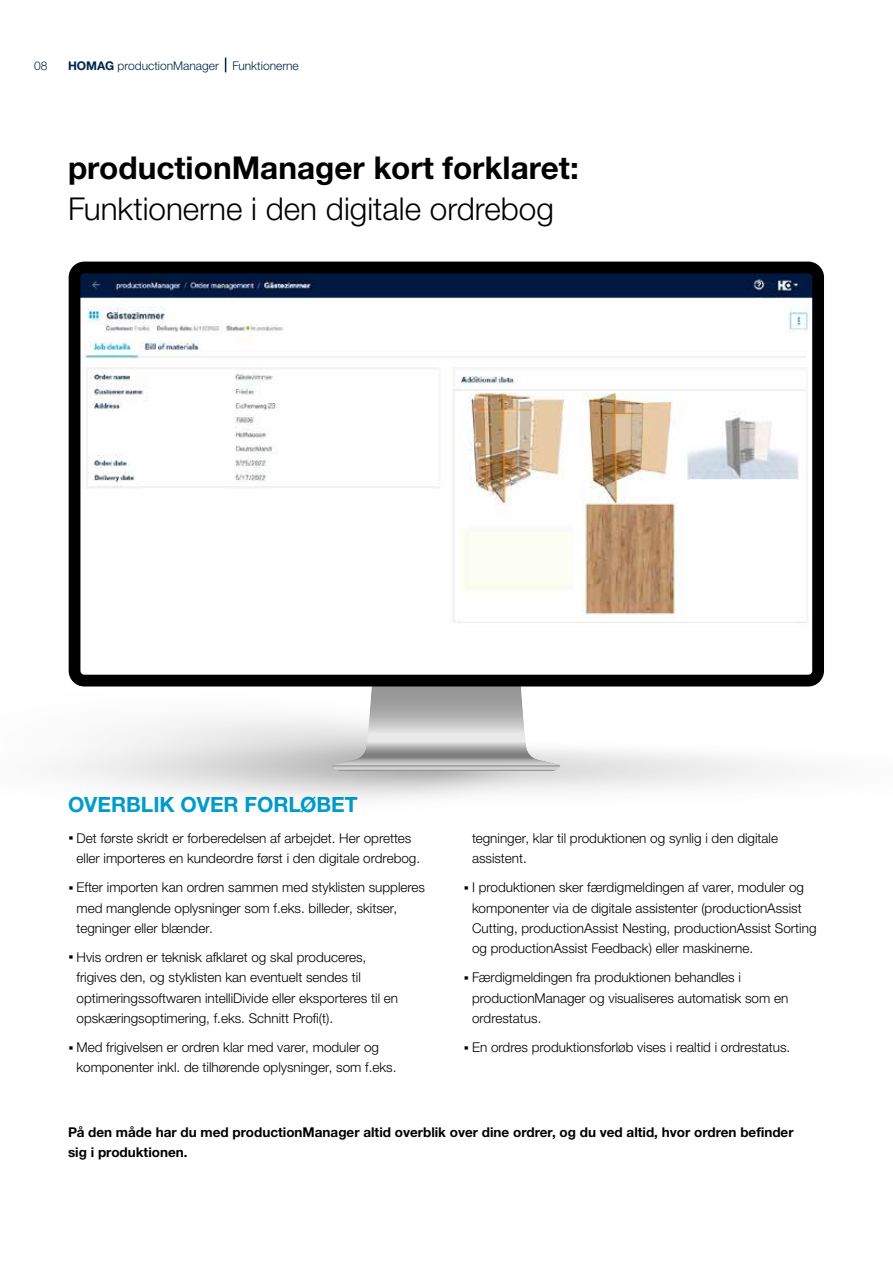
<style>
.page{position:relative;width:893px;height:1263px;background:#fff}
.page>*{position:absolute;margin:0;border:0;box-sizing:border-box;transform-origin:0 0}
.t1{font:300 31.5px "Helvetica Neue LTW1 G";color:#000}
.t2{font:700 31.5px "Helvetica Neue LTW1 G";color:#000}
.t3{font:700 21px "Helvetica Neue LTW1 G";color:#009dcc}
.t4{font:300 13.5px/20.4px "Helvetica Neue LTW1 G";color:#000}
.t5{font:700 13.5px/20.4px "Helvetica Neue LTW1 G";color:#000}
.t6{font:300 12px "Helvetica Neue LTW1 G";color:#00254b}
.s1{font-weight:700}
.s2{font-weight:700;font-size:21px}
</style>
<div class="page">
<svg style="left:225px;top:58px;width:1px;height:14px"></svg>
<svg style="left:541px;top:750px;width:243px;height:41px"></svg>
<svg style="left:63px;top:718px;width:478px;height:81px"></svg>
<svg style="left:332px;top:686px;width:228px;height:85px"></svg>
<svg style="left:69px;top:262px;width:755px;height:424px"></svg>
<p class="t6" style="left:34px;top:58px;width:15px">08</p>
<p class="t6" style="left:68px;top:58px;width:232px"><span class="s1">HOMAG</span> productionManager Funktionerne</p>
<h1 class="t2" style="left:68px;top:149px;width:512px">productionManager kort forklaret:</h1>
<h1 class="t1" style="left:68px;top:190px;width:487px">Funktionerne i den digitale ordrebog</h1>
<h2 class="t3" style="left:68px;top:791px;width:291px">OVERBLIK OVER FORLØBET</h2>
<p class="t4" style="left:77px;top:828px;width:345px;text-indent:-9px"><span class="s2">·</span> Det første skridt er forberedelsen af arbejdet. Her oprettes eller importeres en kundeordre først i den digitale ordrebog.</p>
<p class="t4" style="left:77px;top:877px;width:350px;text-indent:-9px"><span class="s2">·</span> Efter importen kan ordren sammen med styklisten suppleres med manglende oplysninger som f.eks. billeder, skitser, tegninger eller blænder.</p>
<p class="t4" style="left:77px;top:947px;width:323px;text-indent:-9px"><span class="s2">·</span> Hvis ordren er teknisk afklaret og skal produceres, frigives den, og styklisten kan eventuelt sendes til optimeringssoftwaren intelliDivide eller eksporteres til en opskæringsoptimering, f.eks. Schnitt Profi(t).</p>
<p class="t4" style="left:77px;top:1037px;width:321px;text-indent:-9px"><span class="s2">·</span> Med frigivelsen er ordren klar med varer, moduler og komponenter inkl. de tilhørende oplysninger, som f.eks.</p>
<p class="t4" style="left:472px;top:828px;width:308px">tegninger, klar til produktionen og synlig i den digitale assistent.</p>
<p class="t4" style="left:472px;top:877px;width:346px;text-indent:-9px"><span class="s2">·</span> I produktionen sker færdigmeldingen af varer, moduler og komponenter via de digitale assistenter (productionAssist Cutting, productionAssist Nesting, productionAssist Sorting og productionAssist Feedback) eller maskinerne.</p>
<p class="t4" style="left:472px;top:967px;width:318px;text-indent:-9px"><span class="s2">·</span> Færdigmeldingen fra produktionen behandles i productionManager og visualiseres automatisk som en ordrestatus.</p>
<p class="t4" style="left:463px;top:1037px;width:328px"><span class="s2">·</span> En ordres produktionsforløb vises i realtid i ordrestatus.</p>
<p class="t5" style="left:68px;top:1121px;width:727px">På den måde har du med productionManager altid overblik over dine ordrer, og du ved altid, hvor ordren befinder sig i produktionen.</p>
</div>
